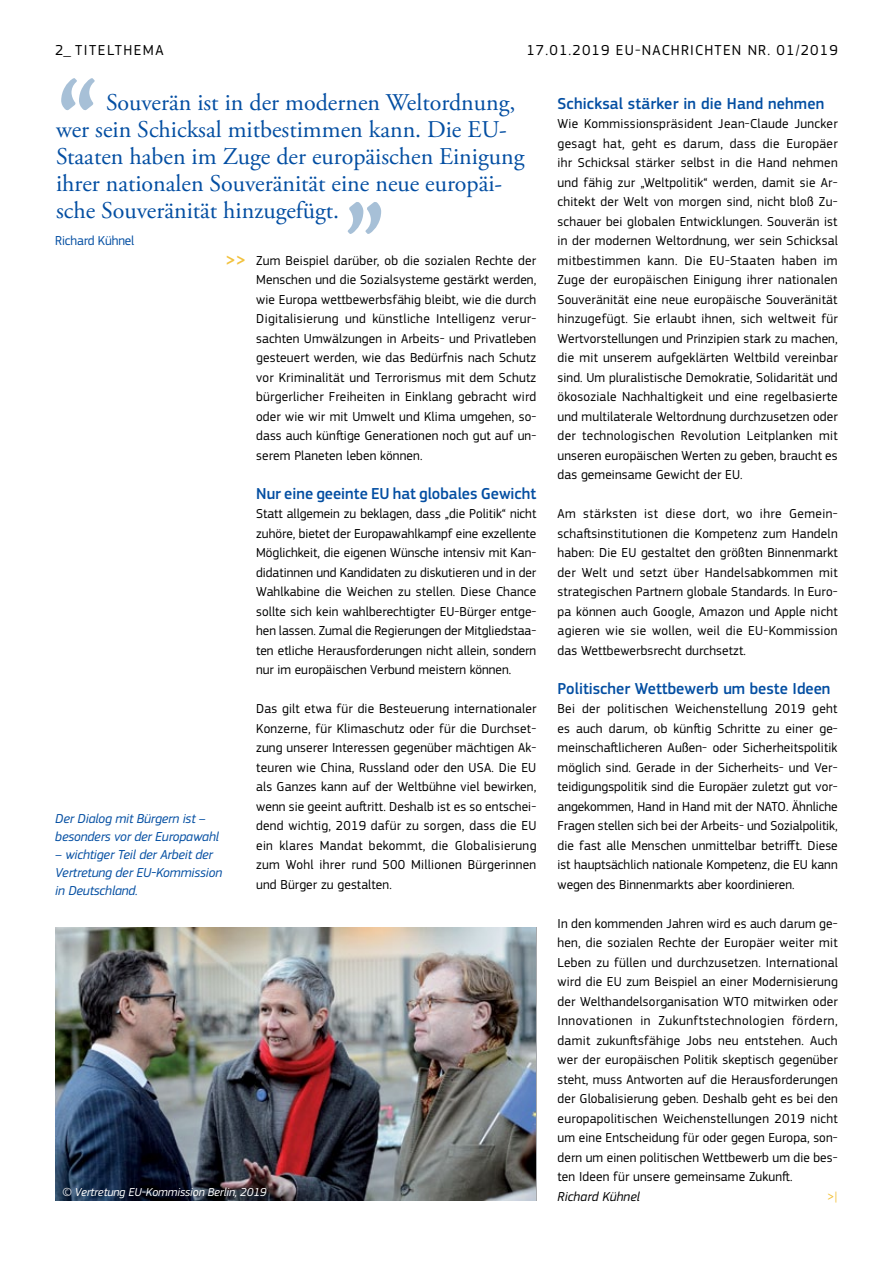
<style>
.page{position:relative;width:893px;height:1263px;background:#fff}
.page>*{position:absolute;margin:0;border:0;box-sizing:border-box;transform-origin:0 0}
.t1{font:144px "EC Square Sans Pro";color:#a7c0d7}
.t2{font:24px/27px "Adobe Garamond Pro";color:#034ea2}
.t3{font:500 16.5px "EC Square Sans Pro";color:#034ea2}
.t4{font:15px "EC Square Sans Pro";letter-spacing:.08em;color:#000}
.t5{font:13.5px/19.5px "EC Square Sans Pro";letter-spacing:.01em;color:#000;text-align:justify}
.t6{font:italic 13.5px/18px "EC Square Sans Pro";letter-spacing:-.01em;color:#034ea2}
.t7{font:italic 13.5px "EC Square Sans Pro";letter-spacing:.01em;color:#000}
.t8{font:13.5px "EC Square Sans Pro";letter-spacing:-.01em;color:#034ea2}
.t9{font:13.5px "EC Square Sans Pro";color:#f2c23e}
.t10{font:italic 12px "EC Square Sans Pro";letter-spacing:-.01em;color:#fff}
.s1{font-weight:500;font-size:18px;color:#f2c23e}
</style>
<div class="page">
<img style="left:55px;top:928px;width:481px;height:272px">
<p class="t4" style="left:55px;top:41px;width:38px">2_ Titelt</p>
<p class="t4" style="left:123px;top:41px;width:21px">hema</p>
<p class="t4" style="left:526px;top:42px;width:313px">17.01.2019 EU-NACHRICHTEN NR. 01/2019</p>
<h1 class="t1" style="left:55px;top:45px;width:46px">“</h1>
<h2 class="t2" style="left:56px;top:90px;width:470px;text-indent:50px">Souverän ist in der modernen Weltordnung, wer sein Schicksal mitbestimmen kann. Die EU-Staaten haben im Zuge der europäischen Einigung ihrer nationalen Souveränität eine neue europäi&shy;sche Souveränität hinzugefügt.</h2>
<h1 class="t1" style="left:342px;top:83px;width:46px">„</h1>
<p class="t8" style="left:55px;top:233px;width:81px">Richard Kühnel</p>
<p class="t5" style="left:256px;top:251px;width:282px;text-indent:-31px"><span class="s1">&gt;&gt;</span> Zum Beispiel darüber, ob die sozialen Rechte der Menschen und die Sozialsysteme gestärkt werden, wie Europa wettbewerbsfähig bleibt, wie die durch Digitalisierung und künstliche Intelligenz verur&shy;sachten Umwälzungen in Arbeits- und Privatleben gesteuert werden, wie das Bedürfnis nach Schutz vor Kriminalität und Terrorismus mit dem Schutz bürgerlicher Freiheiten in Einklang gebracht wird oder wie wir mit Umwelt und Klima umgehen, so&shy;dass auch künftige Generationen noch gut auf un&shy;serem Planeten leben können.</p>
<p class="t3" style="left:256px;top:484px;width:282px">Nur eine geeinte EU hat globales Gewicht</p>
<p class="t5" style="left:256px;top:504px;width:282px">Statt allgemein zu beklagen, dass „die Politik“ nicht zuhöre, bietet der Europawahlkampf eine exzellente Möglichkeit, die eigenen Wünsche intensiv mit Kan&shy;didatinnen und Kandidaten zu diskutieren und in der Wahlkabine die Weichen zu stellen. Diese Chance sollte sich kein wahlberechtigter EU-Bürger entge&shy;hen lassen. Zumal die Regierungen der Mitgliedstaa&shy;ten etliche Herausforderungen nicht allein, sondern nur im europäischen Verbund meistern können.</p>
<p class="t5" style="left:256px;top:699px;width:282px">Das gilt etwa für die Besteuerung internationaler Konzerne, für Klimaschutz oder für die Durchset&shy;zung unserer Interessen gegenüber mächtigen Ak&shy;teuren wie China, Russland oder den USA. Die EU als Ganzes kann auf der Weltbühne viel bewirken, wenn sie geeint auftritt. Deshalb ist es so entschei&shy;dend wichtig, 2019 dafür zu sorgen, dass die EU ein klares Mandat bekommt, die Globalisierung zum Wohl ihrer rund 500 Millionen Bürgerinnen und Bürger zu gestalten.</p>
<p class="t6" style="left:55px;top:810px;width:165px">Der Dialog mit Bürgern ist – besonders vor der Europawahl</p>
<p class="t6" style="left:55px;top:846px;width:168px">– wichtiger Teil der Arbeit der<br>Vertretung der EU-Kommission in Deutschland.</p>
<p class="t10" style="left:62px;top:1184px;width:206px">© Vertretung EU-Kommission Berlin, 2019</p>
<p class="t3" style="left:558px;top:94px;width:268px">Schicksal stärker in die Hand nehmen</p>
<p class="t5" style="left:558px;top:114px;width:282px">Wie Kommissionspräsident Jean-Claude Juncker gesagt hat, geht es darum, dass die Europäer ihr Schicksal stärker selbst in die Hand nehmen und fähig zur „Weltpolitik“ werden, damit sie Ar&shy;chitekt der Welt von morgen sind, nicht bloß Zu&shy;schauer bei globalen Entwicklungen. Souverän ist in der modernen Weltordnung, wer sein Schicksal mitbestimmen kann. Die EU-Staaten haben im Zuge der europäischen Einigung ihrer nationalen Souveränität eine neue europäische Souveränität hinzugefügt. Sie erlaubt ihnen, sich weltweit für Wertvorstellungen und Prinzipien stark zu machen, die mit unserem aufgeklärten Weltbild vereinbar sind. Um pluralistische Demokratie, Solidarität und ökosoziale Nachhaltigkeit und eine regelbasierte und multilaterale Weltordnung durchzusetzen oder der technologischen Revolution Leitplanken mit unseren europäischen Werten zu geben, braucht es das gemeinsame Gewicht der EU.</p>
<p class="t5" style="left:558px;top:504px;width:282px">Am stärksten ist diese dort, wo ihre Gemein&shy;schaftsinstitutionen die Kompetenz zum Handeln haben: Die EU gestaltet den größten Binnenmarkt der Welt und setzt über Handelsabkommen mit strategischen Partnern globale Standards. In Euro&shy;pa können auch Google, Amazon und Apple nicht agieren wie sie wollen, weil die EU-Kommission das Wettbewerbsrecht durchsetzt.</p>
<p class="t3" style="left:558px;top:679px;width:274px">Politischer Wettbewerb um beste Ideen</p>
<p class="t5" style="left:558px;top:699px;width:282px">Bei der politischen Weichenstellung 2019 geht es auch darum, ob künftig Schritte zu einer ge&shy;meinschaftlicheren Außen- oder Sicherheitspolitik möglich sind. Gerade in der Sicherheits- und Ver&shy;teidigungspolitik sind die Europäer zuletzt gut vor&shy;angekommen, Hand in Hand mit der NATO. Ähnliche Fragen stellen sich bei der Arbeits- und Sozialpolitik, die fast alle Menschen unmittelbar betrifft. Diese ist hauptsächlich nationale Kompetenz, die EU kann wegen des Binnenmarkts aber koordinieren.</p>
<p class="t5" style="left:558px;top:914px;width:282px">In den kommenden Jahren wird es auch darum ge&shy;hen, die sozialen Rechte der Europäer weiter mit Leben zu füllen und durchzusetzen. International wird die EU zum Beispiel an einer Modernisierung der Welthandelsorganisation WTO mitwirken oder Innovationen in Zukunftstechnologien fördern, damit zukunftsfähige Jobs neu entstehen. Auch wer der europäischen Politik skeptisch gegenüber steht, muss Antworten auf die Herausforderungen der Globalisierung geben. Deshalb geht es bei den europapolitischen Weichenstellungen 2019 nicht um eine Entscheidung für oder gegen Europa, son&shy;dern um einen politischen Wettbewerb um die bes&shy;ten Ideen für unsere gemeinsame Zukunft.</p>
<p class="t7" style="left:558px;top:1188px;width:84px">Richard Kühnel</p>
<p class="t9" style="left:827px;top:1188px;width:12px">&gt;|</p>
</div>
